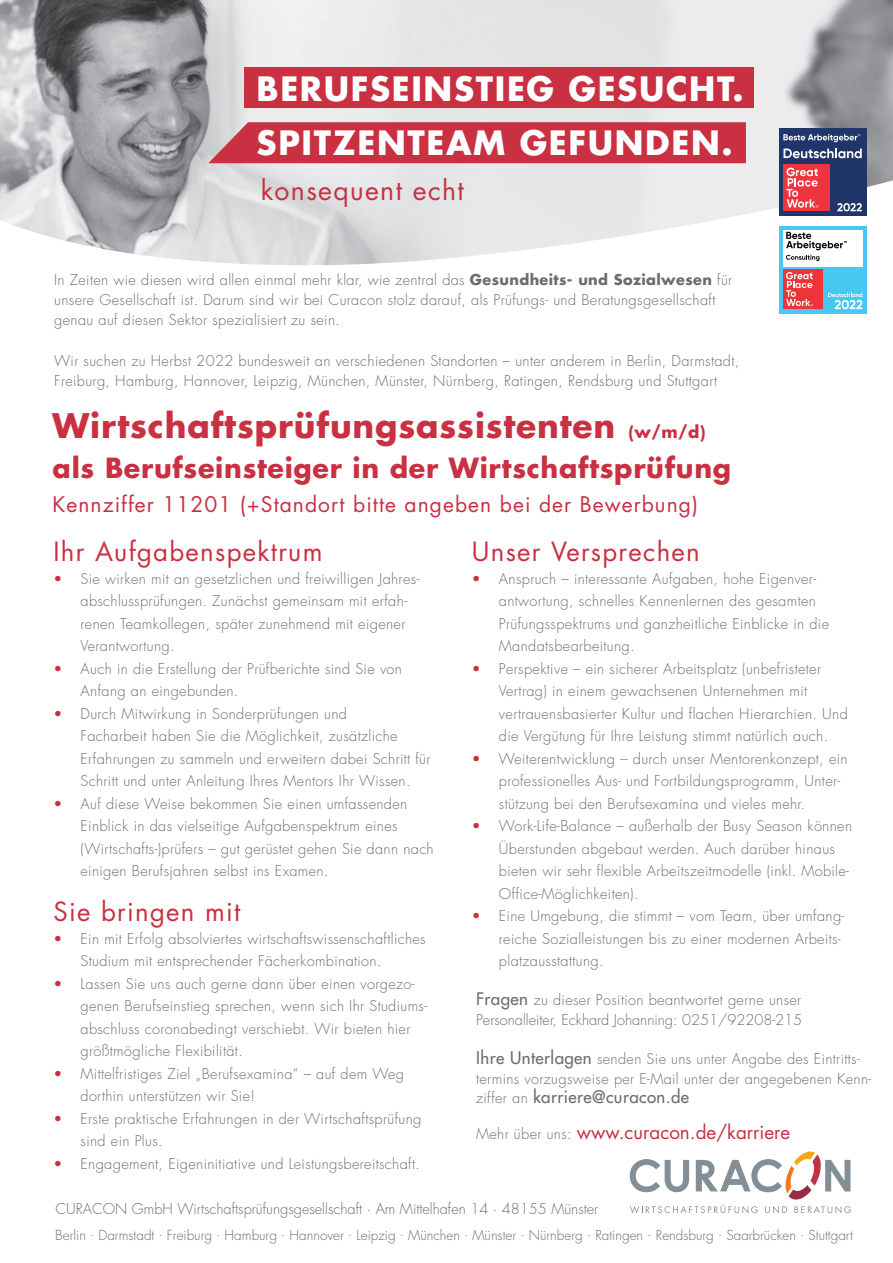
<style>
.page{position:relative;width:893px;height:1263px;background:#fff}
.page>*{position:absolute;margin:0;border:0;box-sizing:border-box;transform-origin:0 0}
.t1{font:700 33px "Futura Std";letter-spacing:.025em;color:#c93041}
.t2{font:700 32.7px/54.4px "Futura Std";letter-spacing:.05em;color:#fff}
.t3{font:700 27px "Futura Std";letter-spacing:.025em;color:#c93041}
.t4{font:26.7px "Futura Std";letter-spacing:.05em;color:#c93041}
.t5{font:25.8px "Futura Std";letter-spacing:.05em;color:#c93041}
.t6{font:21px "Futura Std";letter-spacing:.05em;color:#c93041}
.t7{font:18.9px "Futura Std";color:#c93041}
.t8{font:500 16.95px "Futura Std";letter-spacing:.025em;color:#6c6d70}
.t9{font:300 14.55px/22.5px "Futura Std";letter-spacing:.025em;color:#6c6d70}
.t10{font:300 14.55px/20.2px "Futura Std";color:#6c6d70}
.t11{font:300 13.5px "Futura Std";color:#6c6d70}
.s1{font-weight:700}
.s2{font-size:16.5px}
.s3{color:#c93041}
.s4{font-weight:500;font-size:16.95px}
.s5{font-weight:300;font-size:14.55px}
.s6{font-weight:300;font-size:14.55px;color:#6c6d70}
</style>
<div class="page">
<img style="left:0;top:0;width:893px;height:177px">
<svg style="left:0;top:177px;width:893px;height:88px;fill:#e6e7e9"></svg>
<div style="left:244px;top:67px;width:510px;height:41px;background:#c93041"></div>
<div style="left:208px;top:122px;width:538px;height:41px;background:#c93041"></div>
<svg style="left:630px;top:1151px;width:221px;height:62px"></svg>
<div style="left:779px;top:128px;width:88px;height:88px;background:#203569"></div>
<svg style="left:783px;top:148px;width:79px;height:10px"></svg>
<div style="left:783px;top:164px;width:47px;height:47px;background:#ee353e"></div>
<svg style="left:786px;top:168px;width:32px;height:40px"></svg>
<svg style="left:837px;top:203px;width:25px;height:8px"></svg>
<svg style="left:783px;top:134px;width:77px;height:8px"></svg>
<div style="left:779px;top:226px;width:88px;height:88px;background:#46c8f3"></div>
<div style="left:783px;top:230px;width:79px;height:36px;background:#fff"></div>
<div style="left:783px;top:269px;width:40px;height:40px;background:#ee3339"></div>
<svg style="left:786px;top:272px;width:27px;height:34px"></svg>
<svg style="left:828px;top:293px;width:34px;height:16px"></svg>
<svg style="left:786px;top:232px;width:61px;height:29px"></svg>
<h2 class="t2" style="left:257px;top:61px;width:489px">BERUFSEINSTIEG GESUCHT.<br>SPITZENTEAM GEFUNDEN.</h2>
<h3 class="t4" style="left:261px;top:173px;width:205px">konsequent echt</h3>
<p class="t9" style="left:54px;top:269px;width:679px;line-height:20.2px">In Zeiten wie diesen wird allen einmal mehr klar, wie zentral das <span class="s1">Gesundheits- und Sozialwesen</span> für unsere Gesellschaft ist. Darum sind wir bei Curacon stolz darauf, als Prüfungs- und Beratungsgesellschaft genau auf diesen Sektor spezialisiert zu sein.</p>
<p class="t9" style="left:54px;top:351px;width:687px;line-height:20.2px">Wir suchen zu Herbst 2022 bundesweit an verschiedenen Standorten – unter anderem in Berlin, Darmstadt,<br>Freiburg, Hamburg, Hannover, Leipzig, München, Münster, Nürnberg, Ratingen, Rendsburg und Stuttgart</p>
<h1 class="t1" style="left:53px;top:404px;width:654px">Wirtschaftsprüfungsassistenten <span class="s2">(w/m/d)</span></h1>
<h3 class="t3" style="left:53px;top:450px;width:680px">als Berufseinsteiger in der Wirtschaftsprüfung</h3>
<h3 class="t6" style="left:53px;top:491px;width:647px">Kennziffer 11201 (+Standort bitte angeben bei der Bewerbung)</h3>
<h3 class="t5" style="left:54px;top:535px;width:270px">Ihr Aufgabenspektrum</h3>
<p class="t9" style="left:81px;top:568px;width:340px;text-indent:-27px"><span class="s3">•</span> Sie wirken mit an gesetzlichen und freiwilligen Jahres&shy;abschlussprüfungen. Zunächst gemeinsam mit erfah&shy;renen Teamkollegen, später zunehmend mit eigener Verantwortung.</p>
<p class="t9" style="left:81px;top:658px;width:323px;text-indent:-27px"><span class="s3">•</span> Auch in die Erstellung der Prüfberichte sind Sie von<br>Anfang an eingebunden.</p>
<p class="t9" style="left:81px;top:703px;width:351px;text-indent:-27px"><span class="s3">•</span> Durch Mitwirkung in Sonderprüfungen und<br>Facharbeit haben Sie die Möglichkeit, zusätzliche Erfahrungen zu sammeln und erweitern dabei Schritt für Schritt und unter Anleitung Ihres Mentors Ihr Wissen.</p>
<p class="t9" style="left:81px;top:793px;width:355px;text-indent:-27px"><span class="s3">•</span> Auf diese Weise bekommen Sie einen umfassenden Einblick in das vielseitige Aufgabenspektrum eines (Wirtschafts-)prüfers – gut gerüstet gehen Sie dann nach einigen Berufsjahren selbst ins Examen.</p>
<h3 class="t5" style="left:54px;top:895px;width:188px">Sie bringen mit</h3>
<p class="t9" style="left:81px;top:928px;width:347px;text-indent:-27px"><span class="s3">•</span> Ein mit Erfolg absolviertes wirtschaftswissenschaftliches<br>Studium mit entsprechender Fächerkombination.</p>
<p class="t9" style="left:81px;top:973px;width:348px;text-indent:-27px"><span class="s3">•</span> Lassen Sie uns auch gerne dann über einen vorgezo&shy;genen Berufseinstieg sprechen, wenn sich Ihr Studiums&shy;abschluss coronabedingt verschiebt. Wir bieten hier größtmögliche Flexibilität.</p>
<p class="t9" style="left:81px;top:1063px;width:325px;text-indent:-27px"><span class="s3">•</span> Mittelfristiges Ziel „Berufsexamina“ – auf dem Weg dorthin unterstützen wir Sie!</p>
<p class="t9" style="left:81px;top:1108px;width:342px;text-indent:-27px"><span class="s3">•</span> Erste praktische Erfahrungen in der Wirtschaftsprüfung sind ein Plus.</p>
<p class="t9" style="left:54px;top:1153px;width:368px"><span class="s3">•</span> Engagement, Eigeninitiative und Leistungsbereitschaft.</p>
<h3 class="t5" style="left:472px;top:535px;width:229px">Unser Versprechen</h3>
<p class="t9" style="left:499px;top:568px;width:332px;text-indent:-27px"><span class="s3">•</span> Anspruch – interessante Aufgaben, hohe Eigenver&shy;antwortung, schnelles Kennenlernen des gesamten Prüfungsspektrums und ganzheitliche Einblicke in die Mandatsbearbeitung.</p>
<p class="t9" style="left:499px;top:658px;width:350px;text-indent:-27px"><span class="s3">•</span> Perspektive – ein sicherer Arbeitsplatz (unbefristeter Vertrag) in einem gewachsenen Unternehmen mit vertrauensbasierter Kultur und flachen Hierarchien. Und die Vergütung für Ihre Leistung stimmt natürlich auch.</p>
<p class="t9" style="left:499px;top:748px;width:350px;text-indent:-27px"><span class="s3">•</span> Weiterentwicklung – durch unser Mentorenkonzept, ein professionelles Aus- und Fortbildungsprogramm, Unter&shy;stützung bei den Berufsexamina und vieles mehr.</p>
<p class="t9" style="left:499px;top:815px;width:355px;text-indent:-27px"><span class="s3">•</span> Work-Life-Balance – außerhalb der Busy Season können Überstunden abgebaut werden. Auch darüber hinaus bieten wir sehr flexible Arbeitszeitmodelle (inkl. Mobile-Office-Möglichkeiten).</p>
<p class="t9" style="left:499px;top:905px;width:347px;text-indent:-27px"><span class="s3">•</span> Eine Umgebung, die stimmt – vom Team, über umfang&shy;reiche Sozialleistungen bis zu einer modernen Arbeits&shy;platzausstattung.</p>
<p class="t10" style="left:476px;top:990px;width:328px"><span class="s4">Fragen</span> zu dieser Position beantwortet gerne unser<br>Personalleiter, Eckhard Johanning: 0251/92208-215</p>
<p class="t9" style="left:476px;top:1049px;width:397px;line-height:19.5px"><span class="s4">Ihre Unterlagen</span> senden Sie uns unter Angabe des Eintritts&shy;termins vorzugsweise per E-Mail unter der angegebenen Kenn-</p>
<p class="t8" style="left:476px;top:1086px;width:215px"><span class="s5">ziffer an</span> karriere@curacon.de</p>
<p class="t7" style="left:476px;top:1120px;width:316px"><span class="s6">Mehr über uns:</span> www.curacon.de/karriere</p>
<p class="t10" style="left:55px;top:1199px;width:544px">CURACON GmbH Wirtschaftsprüfungsgesellschaft . Am Mittelhafen 14 . 48155 Münster</p>
<p class="t11" style="left:55px;top:1227px;width:799px">Berlin . Darmstadt . Freiburg . Hamburg . Hannover . Leipzig . München . Münster . Nürnberg . Ratingen . Rendsburg . Saarbrücken . Stuttgart</p>
</div>
